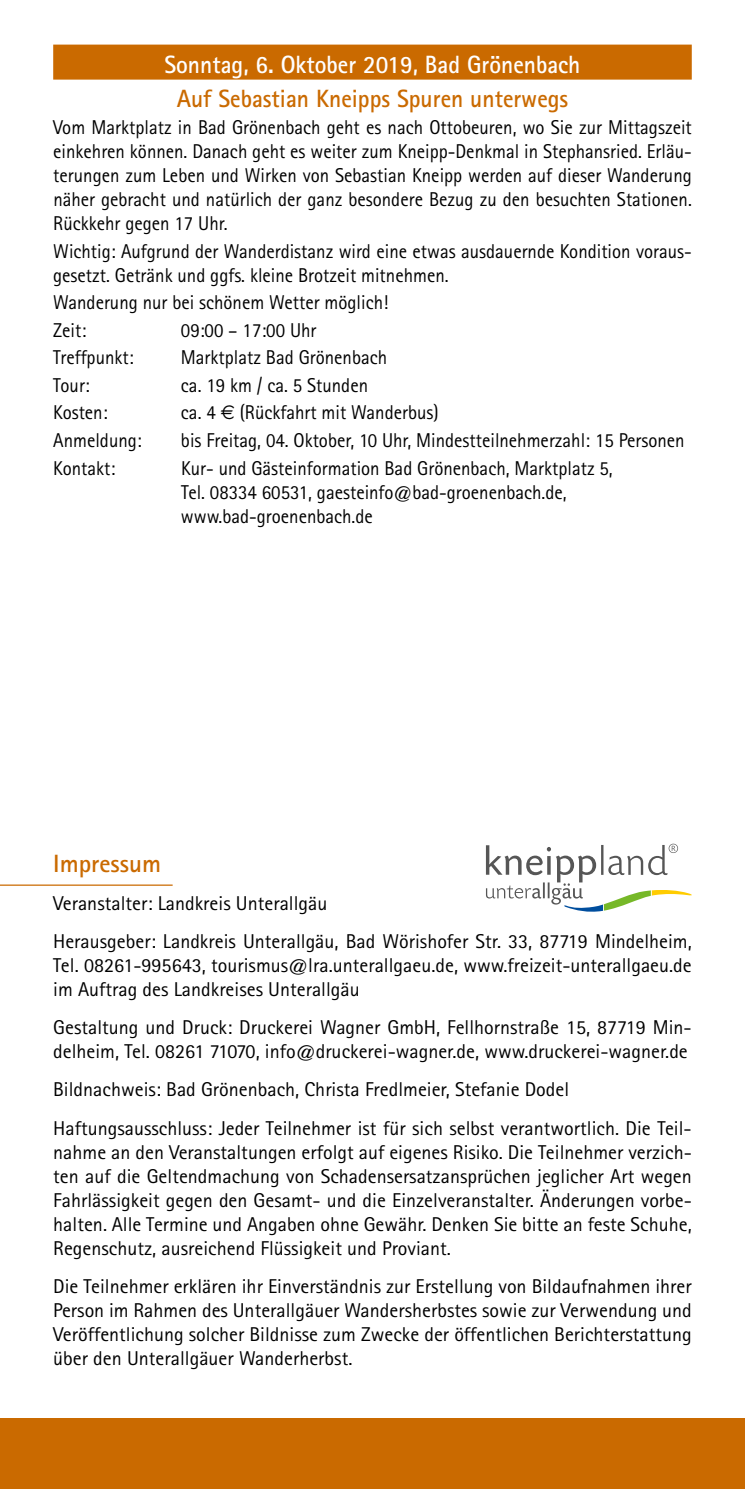
<style>
.page{position:relative;width:745px;height:1489px;background:#fff}
.page>*{position:absolute;margin:0;border:0;box-sizing:border-box;transform-origin:0 0}
.t1{font:700 25px "Rotis Sans Serif";color:#fff;scale:.94 1}
.t2{font:700 25px "Rotis Sans Serif";color:#ca6a00;scale:.94 1}
.t3{font:700 25px "Rotis Sans Serif";color:#ca6a00}
.t4{font:20px/24px "Rotis Sans Serif";color:#000}
.t5{font:20px/24px "Rotis Sans Serif";color:#000;scale:.94 1}
.s1{font-family:"Euro Sans"}
</style>
<div class="page">
<div style="left:0;top:1417px;width:744px;height:71px;background:#ca6a00"></div>
<hr style="left:744px;top:227px;width:1px;height:71px;background:#ca6a00">
<img style="left:744px;top:1430px;width:1px;height:57px">
<hr style="left:0;top:884px;width:172px;height:1px;background:#ca6a00">
<svg style="left:485px;top:843px;width:206px;height:69px"></svg>
<div style="left:53px;top:45px;width:638px;height:35px;background:#ca6a00"></div>
<p class="t1" style="left:164px;top:49px;width:444px">Sonntag, 6. Oktober 2019, Bad Grönenbach</p>
<p class="t2" style="left:176px;top:82px;width:418px">Auf Sebastian Kneipps Spuren unterwegs</p>
<p class="t5" style="left:53px;top:115px;width:680px;text-align:justify">Vom Marktplatz in Bad Grönenbach geht es nach Ottobeuren, wo Sie zur Mittagszeit einkehren können. Danach geht es weiter zum Kneipp-Denkmal in Stephansried. Erläu&shy;terungen zum Leben und Wirken von Sebastian Kneipp werden auf dieser Wanderung näher gebracht und natürlich der ganz besondere Bezug zu den besuchten Stationen.<br>Rückkehr gegen 17 Uhr.</p>
<p class="t5" style="left:53px;top:239px;width:680px">Wichtig: Aufgrund der Wanderdistanz wird eine etwas ausdauernde Kondition voraus&shy;gesetzt. Getränk und ggfs. kleine Brotzeit mitnehmen.</p>
<p class="t5" style="left:53px;top:288px;width:358px;line-height:27.5px">Wanderung nur bei schönem Wetter möglich!<br>Zeit:</p>
<p class="t5" style="left:181px;top:318px;width:146px">09:00 – 17:00 Uhr</p>
<p class="t5" style="left:53px;top:345px;width:87px">Treffpunkt:</p>
<p class="t5" style="left:181px;top:345px;width:221px">Marktplatz Bad Grönenbach</p>
<p class="t5" style="left:53px;top:373px;width:40px">Tour:</p>
<p class="t5" style="left:181px;top:373px;width:200px">ca. 19 km / ca. 5 Stunden</p>
<p class="t5" style="left:53px;top:400px;width:59px">Kosten:</p>
<p class="t5" style="left:181px;top:400px;width:275px">ca. 4 <span class="s1">€</span> (Rückfahrt mit Wanderbus)</p>
<p class="t5" style="left:53px;top:428px;width:96px">Anmeldung:</p>
<p class="t5" style="left:181px;top:428px;width:537px">bis Freitag, 04. Oktober, 10 Uhr, Mindestteilnehmerzahl: 15 Personen</p>
<p class="t5" style="left:53px;top:455px;width:67px">Kontakt:</p>
<p class="t5" style="left:181px;top:455px;width:460px">Kur- und Gästeinformation Bad Grönenbach, Marktplatz 5,<br>Tel. 08334 60531, gaesteinfo@bad-groenenbach.de, www.bad-groenenbach.de</p>
<p class="t3" style="left:53px;top:847px;width:109px">Impressum</p>
<p class="t4" style="left:53px;top:883px;width:639px;line-height:38.2px">Veranstalter: Landkreis Unterallgäu<br>Herausgeber: Landkreis Unterallgäu, Bad Wörishofer Str. 33, 87719 Mindelheim,</p>
<p class="t4" style="left:53px;top:953px;width:639px">Tel. 08261-995643, tourismus@lra.unterallgaeu.de, www.freizeit-unterallgaeu.de im Auftrag des Landkreises Unterallgäu</p>
<p class="t4" style="left:53px;top:1015px;width:639px">Gestaltung und Druck: Druckerei Wagner GmbH, Fellhornstraße 15, 87719 Min&shy;delheim, Tel. 08261 71070, info@druckerei-wagner.de, www.druckerei-wagner.de</p>
<p class="t4" style="left:53px;top:1070px;width:639px;line-height:38.2px">Bildnachweis: Bad Grönenbach, Christa Fredlmeier, Stefanie Dodel<br>Haftungsausschluss: Jeder Teilnehmer ist für sich selbst verantwortlich. Die Teil-</p>
<p class="t4" style="left:53px;top:1139px;width:639px;text-align:justify">nahme an den Veranstaltungen erfolgt auf eigenes Risiko. Die Teilnehmer verzich&shy;ten auf die Geltendmachung von Schadensersatzansprüchen jeglicher Art wegen Fahrlässigkeit gegen den Gesamt- und die Einzelveranstalter. Änderungen vorbe&shy;halten. Alle Termine und Angaben ohne Gewähr. Denken Sie bitte an feste Schuhe, Regenschutz, ausreichend Flüssigkeit und Proviant.</p>
<p class="t4" style="left:53px;top:1273px;width:639px;text-align:justify">Die Teilnehmer erklären ihr Einverständnis zur Erstellung von Bildaufnahmen ihrer Person im Rahmen des Unterallgäuer Wandersherbstes sowie zur Verwendung und Veröffentlichung solcher Bildnisse zum Zwecke der öffentlichen Berichterstattung über den Unterallgäuer Wanderherbst.</p>
</div>
